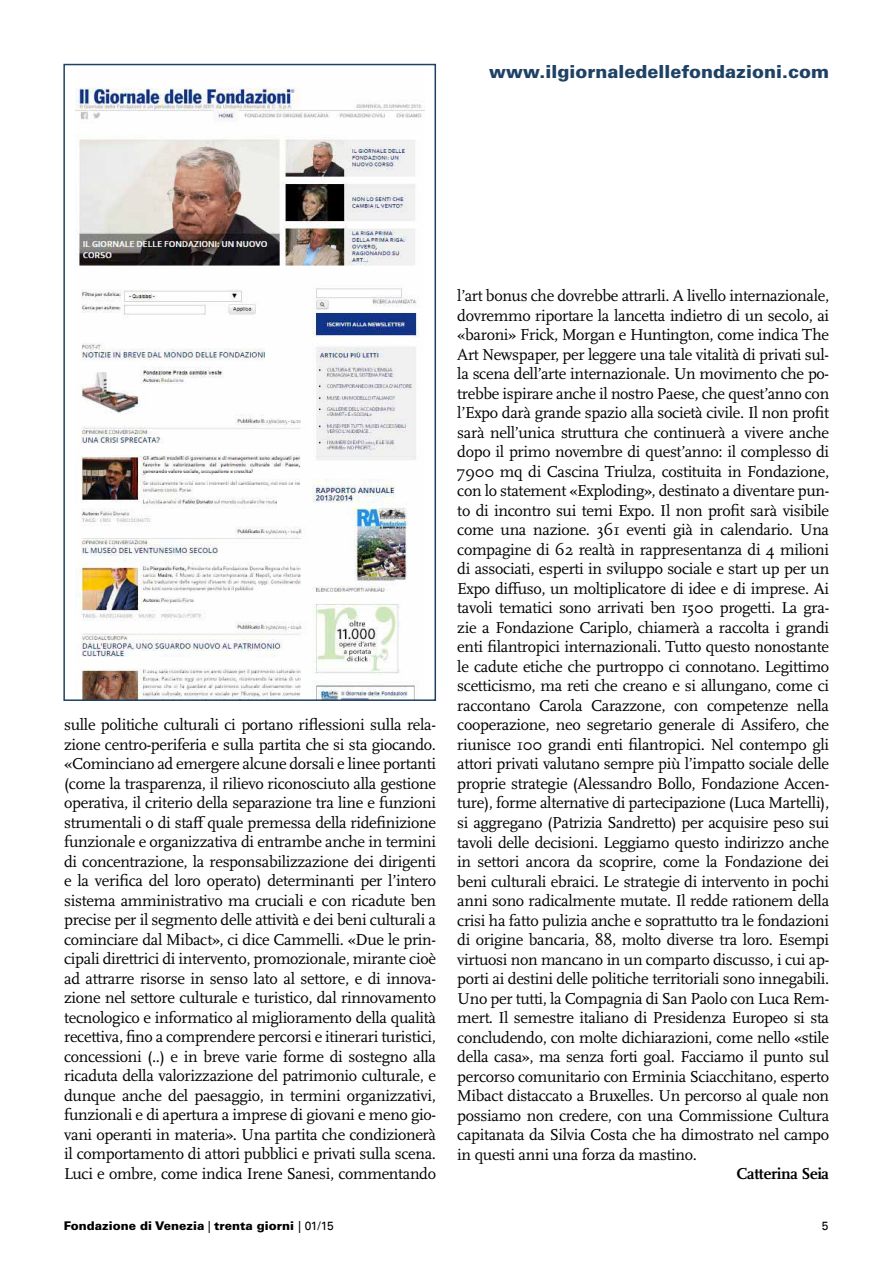
<style>
.page{position:relative;width:893px;height:1263px;background:#fff}
.page>*{position:absolute;margin:0;border:0;box-sizing:border-box;transform-origin:0 0}
.t1{font:900 18px "Univers LT Std";color:#1e4164}
.t2{font:16.5px/19.5px "Scala OT";letter-spacing:-.02em;color:#000;text-align:justify}
.t3{font:700 16.5px "Scala OT";letter-spacing:-.02em;color:#000}
.t4{font:900 12px "Univers LT Std";color:#000}
.t5{font:12px "Univers LT";color:#000}
.s1{font-family:"Univers LT";font-weight:400}
</style>
<div class="page">
<img style="left:75px;top:87px;width:349px;height:611px">
<div style="left:63px;top:64px;width:373px;height:637px;border:2px solid #1e4164"></div>
<p class="t1" style="left:489px;top:60px;width:341px">www.ilgiornaledellefondazioni.com</p>
<p class="t2" style="left:64px;top:715px;width:373px">sulle politiche culturali ci portano riflessioni sulla rela&shy;zione centro-periferia e sulla partita che si sta giocando. «Cominciano ad emergere alcune dorsali e linee portanti (come la trasparenza, il rilievo riconosciuto alla gestione operativa, il criterio della separazione tra line e funzioni strumentali o di staff quale premessa della ridefinizione funzionale e organizzativa di entrambe anche in termini di concentrazione, la responsabilizzazione dei dirigenti e la verifica del loro operato) determinanti per l’intero sistema amministrativo ma cruciali e con ricadute ben precise per il segmento delle attività e dei beni culturali a cominciare dal Mibact», ci dice Cammelli. «Due le prin&shy;cipali direttrici di intervento, promozionale, mirante cioè ad attrarre risorse in senso lato al settore, e di innova&shy;zione nel settore culturale e turistico, dal rinnovamento tecnologico e informatico al miglioramento della qualità recettiva, fino a comprendere percorsi e itinerari turistici, concessioni (..) e in breve varie forme di sostegno alla ricaduta della valorizzazione del patrimonio culturale, e dunque anche del paesaggio, in termini organizzativi, funzionali e di apertura a imprese di giovani e meno gio&shy;vani operanti in materia». Una partita che condizionerà il comportamento di attori pubblici e privati sulla scena.<br>Luci e ombre, come indica Irene Sanesi, commentando</p>
<p class="t2" style="left:457px;top:287px;width:373px">l’art bonus che dovrebbe attrarli. A livello internazionale, dovremmo riportare la lancetta indietro di un secolo, ai «baroni» Frick, Morgan e Huntington, come indica The Art Newspaper, per leggere una tale vitalità di privati sul&shy;la scena dell’arte internazionale. Un movimento che po&shy;trebbe ispirare anche il nostro Paese, che quest’anno con l’Expo darà grande spazio alla società civile. Il non profit sarà nell’unica struttura che continuerà a vivere anche dopo il primo novembre di quest’anno: il complesso di 7900 mq di Cascina Triulza, costituita in Fondazione, con lo statement «Exploding», destinato a diventare pun&shy;to di incontro sui temi Expo. Il non profit sarà visibile come una nazione. 361 eventi già in calendario. Una compagine di 62 realtà in rappresentanza di 4 milioni di associati, esperti in sviluppo sociale e start up per un Expo diffuso, un moltiplicatore di idee e di imprese. Ai tavoli tematici sono arrivati ben 1500 progetti. La gra&shy;zie a Fondazione Cariplo, chiamerà a raccolta i grandi enti filantropici internazionali. Tutto questo nonostante le cadute etiche che purtroppo ci connotano. Legittimo scetticismo, ma reti che creano e si allungano, come ci raccontano Carola Carazzone, con competenze nella cooperazione, neo segretario generale di Assifero, che riunisce 100 grandi enti filantropici. Nel contempo gli attori privati valutano sempre più l’impatto sociale delle proprie strategie (Alessandro Bollo, Fondazione Accen&shy;ture), forme alternative di partecipazione (Luca Martelli), si aggregano (Patrizia Sandretto) per acquisire peso sui tavoli delle decisioni. Leggiamo questo indirizzo anche in settori ancora da scoprire, come la Fondazione dei beni culturali ebraici. Le strategie di intervento in pochi anni sono radicalmente mutate. Il redde rationem della crisi ha fatto pulizia anche e soprattutto tra le fondazioni di origine bancaria, 88, molto diverse tra loro. Esempi virtuosi non mancano in un comparto discusso, i cui ap&shy;porti ai destini delle politiche territoriali sono innegabili.<br>Uno per tutti, la Compagnia di San Paolo con Luca Rem&shy;mert. Il semestre italiano di Presidenza Europeo si sta concludendo, con molte dichiarazioni, come nello «stile della casa», ma senza forti goal. Facciamo il punto sul percorso comunitario con Erminia Sciacchitano, esperto Mibact distaccato a Bruxelles. Un percorso al quale non possiamo non credere, con una Commissione Cultura capitanata da Silvia Costa che ha dimostrato nel campo in questi anni una forza da mastino.</p>
<p class="t3" style="left:736px;top:1164px;width:94px">Catterina Seia</p>
<p class="t4" style="left:64px;top:1218px;width:272px">Fondazione di Venezia <span class="s1">|</span> trenta giorni <span class="s1">| 01/15</span></p>
<p class="t5" style="left:822px;top:1218px;width:8px">5</p>
</div>
